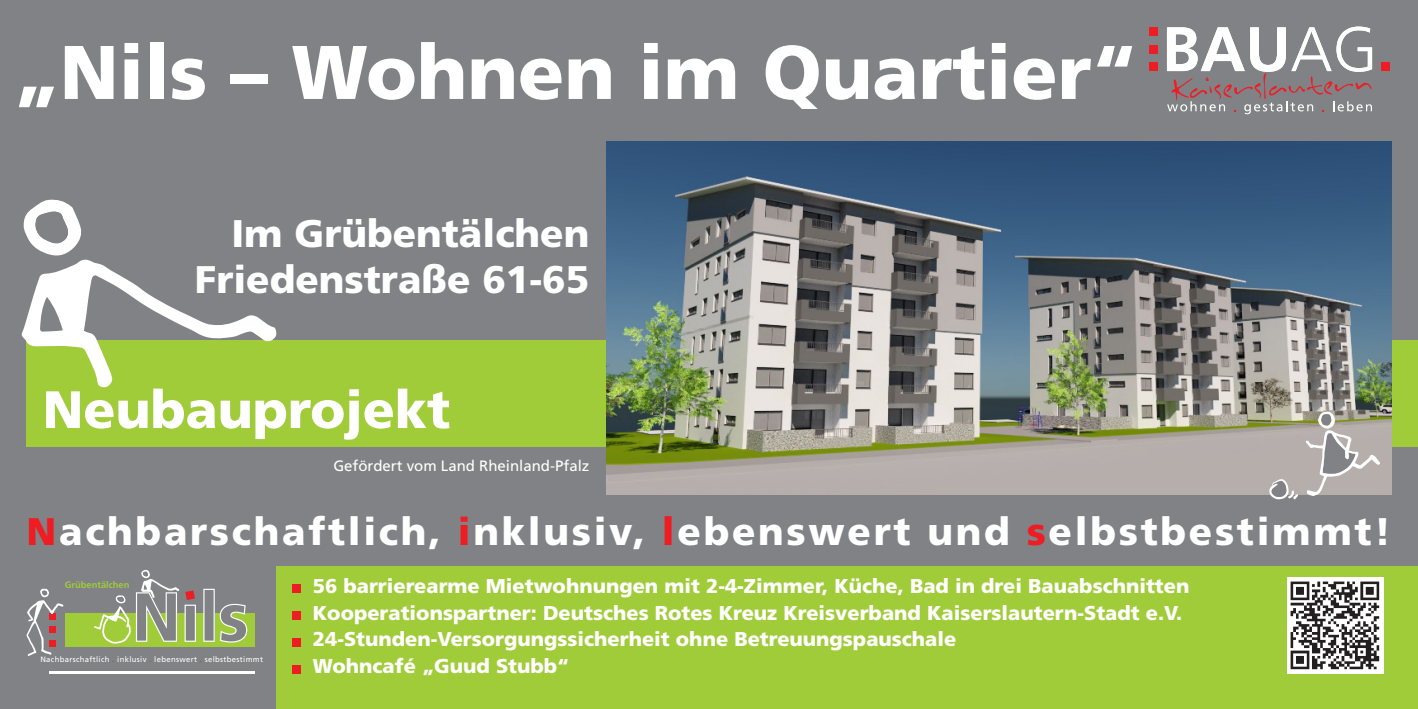
<style>
.page{position:relative;width:1418px;height:709px;background:#fff}
.page>*{position:absolute;margin:0;border:0;box-sizing:border-box;transform-origin:0 0}
.t1{font:900 75.81px "Frutiger";color:#fff}
.t2{font:900 52.5px "Frutiger";color:#fff}
.t3{font:900 38.44px "Frutiger";letter-spacing:.07em;color:#fff}
.t4{font:900 38.44px/46.1px "Frutiger";color:#fff;text-align:right}
.t5{font:900 20px/26.7px "Frutiger";color:#fff}
.t6{font:15px "Frutiger";color:#fff}
.t7{font:700 9.31px "Frutiger";color:#a0cc3a}
.t8{font:7.75px "Frutiger";letter-spacing:.04em;color:#fff}
.s1{color:#ee1d23}
</style>
<div class="page">
<div style="left:0;top:0;width:1417px;height:709px;background:#808285"></div>
<div style="left:1149px;top:27px;width:9px;height:9px;background:#ee1d23"></div>
<div style="left:1149px;top:45px;width:9px;height:9px;background:#ee1d23"></div>
<div style="left:1149px;top:62px;width:8px;height:9px;background:#ee1d23"></div>
<div style="left:1381px;top:62px;width:9px;height:9px;background:#ee1d23"></div>
<svg style="left:1166px;top:27px;width:205px;height:87px"></svg>
<div style="left:27px;top:340px;width:1390px;height:106px;background:#a1cc3a"></div>
<svg style="left:21px;top:199px;width:256px;height:189px"></svg>
<img style="left:606px;top:142px;width:785px;height:352px">
<div style="left:276px;top:566px;width:1141px;height:143px;background:#a1cc3a"></div>
<div style="left:293px;top:585px;width:8px;height:8px;background:#ee1d23"></div>
<div style="left:293px;top:611px;width:8px;height:8px;background:#ee1d23"></div>
<div style="left:293px;top:638px;width:8px;height:8px;background:#ee1d23"></div>
<div style="left:293px;top:665px;width:8px;height:8px;background:#ee1d23"></div>
<div style="left:1286px;top:577px;width:97px;height:96px;background:#fff"></div>
<img style="left:1290px;top:581px;width:90px;height:89px">
<div style="left:65px;top:612px;width:190px;height:34px;background:#a0cc3a"></div>
<hr style="left:49px;top:671px;width:206px;height:2px;background:#fff">
<svg style="left:203px;top:589px;width:44px;height:53px"></svg>
<svg style="left:27px;top:588px;width:37px;height:68px"></svg>
<svg style="left:94px;top:570px;width:102px;height:73px"></svg>
<svg style="left:1305px;top:412px;width:74px;height:84px"></svg>
<svg style="left:1269px;top:478px;width:29px;height:21px"></svg>
<h1 class="t1" style="left:13px;top:27px;width:1125px">„Nils – Wohnen im Quartier“</h1>
<h3 class="t4" style="left:195px;top:210px;width:396px">Im Grübentälchen<br>Friedenstraße 61-65</h3>
<h2 class="t2" style="left:43px;top:378px;width:409px">Neubauprojekt</h2>
<p class="t6" style="left:333px;top:456px;width:257px">Gefördert vom Land Rheinland-Pfalz</p>
<h3 class="t3" style="left:27px;top:508px;width:1366px"><span class="s1">N</span>achbarschaftlich, <span class="s1">i</span>nklusiv, <span class="s1">l</span>ebenswert und <span class="s1">s</span>elbstbestimmt!</h3>
<p class="t5" style="left:313px;top:572px;width:878px">56 barrierearme Mietwohnungen mit 2-4-Zimmer, Küche, Bad in drei Bauabschnitten Kooperationspartner: Deutsches Rotes Kreuz Kreisverband Kaiserslautern-Stadt e.V.<br>24-Stunden-Versorgungssicherheit ohne Betreuungspauschale<br>Wohncafé „Guud Stubb“</p>
<p class="t7" style="left:65px;top:579px;width:66px">Grübentälchen</p>
<p class="t8" style="left:40px;top:654px;width:224px">Nachbarschaftlich <span class="s1">.</span> inklusiv <span class="s1">.</span> lebenswert <span class="s1">.</span> selbstbestimmt</p>
</div>
